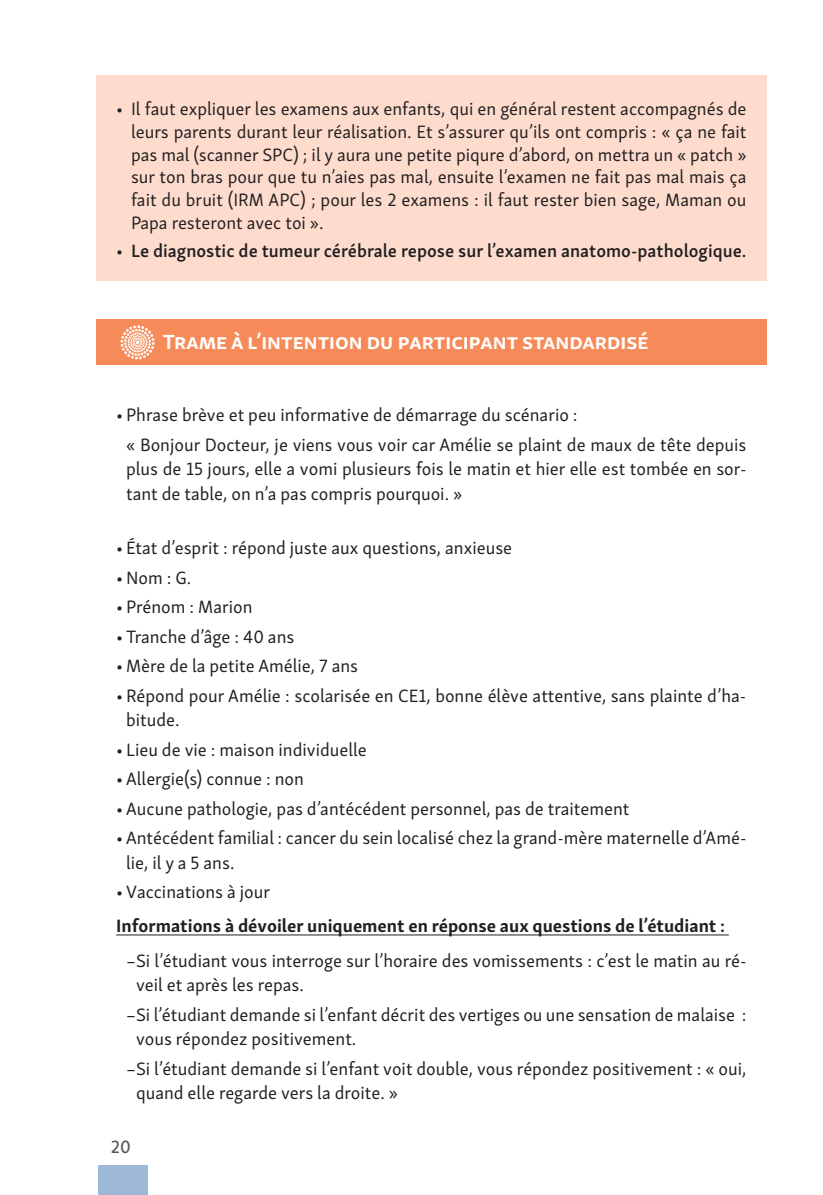
<style>
.page{position:relative;width:823px;height:1195px;background:#fff}
.page>*{position:absolute;margin:0;border:0;box-sizing:border-box;transform-origin:0 0}
.t1{font:700 21px "Skolar Sans Latn";color:#fff}
.t2{font:18.38px/24.5px "Skolar Sans Latn";color:#231f20}
.t3{font:600 18.38px "Skolar Sans Latn";color:#231f20}
.t4{font:700 18.38px "Skolar Sans Latn";color:#231f20}
.t5{font:18.38px "Skolar Sans Latn Me";color:#57585a}
.s1{font-weight:400}
</style>
<div class="page">
<div style="left:98px;top:1165px;width:49px;height:30px;background:#9db9d7"></div>
<div style="left:96px;top:75px;width:670px;height:178px;background:#fddcce"></div>
<div style="left:96px;top:217px;width:670px;height:64px;background:#fddcce"></div>
<div style="left:96px;top:319px;width:670px;height:45px;background:#f68a58"></div>
<hr style="left:116px;top:934px;width:612px;height:1px;background:#231f20">
<svg style="left:120px;top:325px;width:35px;height:34px"></svg>
<p class="t2" style="left:131px;top:96px;width:617px;line-height:22.8px;text-align:justify;text-indent:-15px">• Il faut expliquer les examens aux enfants, qui en général restent accompagnés de leurs parents durant leur réalisation. Et s’assurer qu’ils ont compris : « ça ne fait pas mal (scanner SPC) ; il y aura une petite piqure d’abord, on mettra un « patch » sur ton bras pour que tu n’aies pas mal, ensuite l’examen ne fait pas mal mais ça fait du bruit (IRM APC) ; pour les 2 examens : il faut rester bien sage, Maman ou Papa resteront avec toi ».</p>
<p class="t3" style="left:116px;top:236px;width:632px"><span class="s1">•</span> Le diagnostic de tumeur cérébrale repose sur l’examen anatomo-pathologique.</p>
<p class="t1" style="left:163px;top:325px;width:487px">Trame à l’intention du participant standardisé</p>
<p class="t2" style="left:126px;top:399px;width:622px;line-height:29.4px;text-indent:-10px">• Phrase brève et peu informative de démarrage du scénario :<br>« Bonjour Docteur, je viens vous voir car Amélie se plaint de maux de tête depuis</p>
<p class="t2" style="left:126px;top:455px;width:622px">plus de 15 jours, elle a vomi plusieurs fois le matin et hier elle est tombée en sor&shy;tant de table, on n’a pas compris pourquoi. »</p>
<p class="t2" style="left:116px;top:534px;width:397px">• État d’esprit : répond juste aux questions, anxieuse</p>
<p class="t2" style="left:116px;top:564px;width:76px">• Nom : G.</p>
<p class="t2" style="left:116px;top:593px;width:138px">• Prénom : Marion</p>
<p class="t2" style="left:116px;top:623px;width:180px">• Tranche d’âge : 40 ans</p>
<p class="t2" style="left:116px;top:652px;width:243px">• Mère de la petite Amélie, 7 ans</p>
<p class="t2" style="left:126px;top:682px;width:622px;text-indent:-10px">• Répond pour Amélie : scolarisée en CE1, bonne élève attentive, sans plainte d’ha&shy;bitude.</p>
<p class="t2" style="left:116px;top:736px;width:252px">• Lieu de vie : maison individuelle</p>
<p class="t2" style="left:116px;top:765px;width:189px">• Allergie(s) connue : non</p>
<p class="t2" style="left:116px;top:794px;width:515px">• Aucune pathologie, pas d’antécédent personnel, pas de traitement</p>
<p class="t2" style="left:126px;top:824px;width:622px;text-indent:-10px">• Antécédent familial : cancer du sein localisé chez la grand-mère maternelle d’Amé&shy;lie, il y a 5 ans.</p>
<p class="t2" style="left:116px;top:878px;width:155px">• Vaccinations à jour</p>
<p class="t4" style="left:116px;top:911px;width:610px">Informations à dévoiler uniquement en réponse aux questions de l’étudiant :</p>
<p class="t2" style="left:136px;top:947px;width:612px;text-indent:-10px">–Si l’étudiant vous interroge sur l’horaire des vomissements : c’est le matin au ré&shy;veil et après les repas.</p>
<p class="t2" style="left:136px;top:1001px;width:612px;text-indent:-10px">–Si l’étudiant demande si l’enfant décrit des vertiges ou une sensation de malaise : vous répondez positivement.</p>
<p class="t2" style="left:136px;top:1055px;width:612px;text-indent:-10px">–Si l’étudiant demande si l’enfant voit double, vous répondez positivement : « oui, quand elle regarde vers la droite. »</p>
<p class="t5" style="left:111px;top:1132px;width:22px">20</p>
</div>
